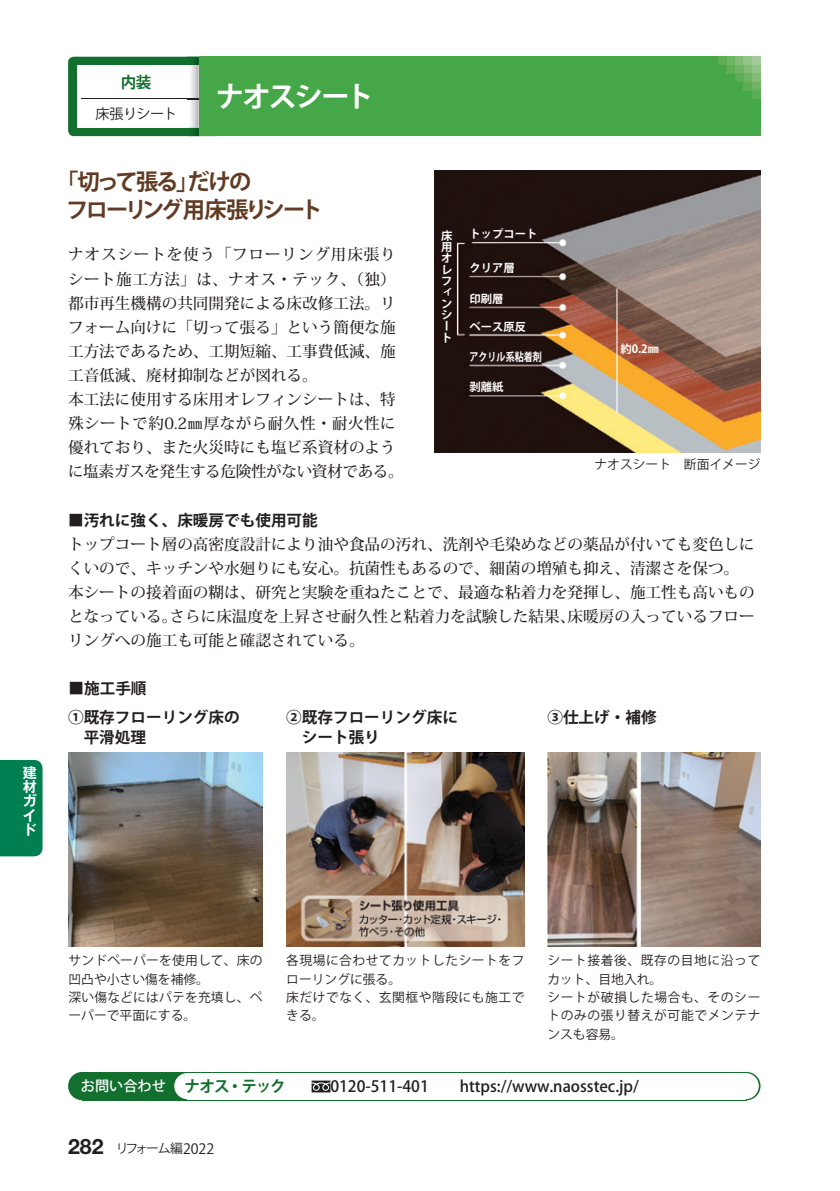
<style>
.page{position:relative;width:840px;height:1191px;background:#fff}
.page>*{position:absolute;margin:0;border:0;box-sizing:border-box;transform-origin:0 0}
.t1{font:700 28.4px "Koz Go Pr 6 N";letter-spacing:-.08em;color:#fff}
.t2{font:700 22.6px/28.4px "Koz Go Pro";letter-spacing:-.11em;color:#613b24}
.t3{font:500 15.6px/24px "Koz Min Pro";color:#231f20}
.t4{font:700 15.6px/29.2px "Koz Go Pro";color:#231f20}
.t5{font:500 15.6px "Koz Go Pro";color:#231f20}
.t6{font:700 15.6px "Koz Go Pro";letter-spacing:-.06em;color:#136f2e}
.t7{font:14.2px "Koz Go Pro";letter-spacing:-.05em;color:#231f20}
.t8{font:700 14.2px/14.2px "Gothic MB101 Pro De";color:#fff}
.t9{font:12.8px/18.4px "Koz Go Pro";letter-spacing:.025em;color:#231f20}
.t10{font:12.8px/18.4px "Koz Go Pro";letter-spacing:.045em;color:#231f20}
.t11{font:12.8px "Koz Go Pro";color:#231f20}
.t12{font:700 11.4px/11.4px "Koz Go Pro";color:#fff}
.t13{font:700 11.4px "Koz Go Pro";color:#fff;scale:.8 1}
.s1{font-weight:500;font-size:14.2px;color:#fff}
.s2{font-family:"Helvetica Neue LT Std";font-weight:700;font-size:21.2px}
.s3{font-size:14.2px}
</style>
<div class="page">
<div style="left:0;top:760px;width:43px;height:96px;background:#007f52"></div>
<div style="left:68px;top:57px;width:153px;height:79px;background:#136f2e;border-radius:6px"></div>
<div style="left:77px;top:65px;width:141px;height:63px;background:#fff"></div>
<hr style="left:81px;top:99px;width:128px;height:1px;background:#231f20">
<svg style="left:187px;top:57px;width:11px;height:79px"></svg>
<div style="left:198px;top:57px;width:562px;height:79px;background:#45a748"></div>
<div style="left:734px;top:57px;width:9px;height:8px;background:#81bb75"></div>
<div style="left:726px;top:57px;width:8px;height:8px;background:#6fb465"></div>
<div style="left:717px;top:57px;width:9px;height:8px;background:#5dad54"></div>
<div style="left:743px;top:57px;width:8px;height:8px;background:#93c487"></div>
<div style="left:743px;top:65px;width:8px;height:9px;background:#81bb75"></div>
<div style="left:734px;top:65px;width:9px;height:9px;background:#6fb465"></div>
<div style="left:726px;top:65px;width:8px;height:9px;background:#5dad54"></div>
<div style="left:751px;top:65px;width:9px;height:9px;background:#93c487"></div>
<div style="left:751px;top:74px;width:9px;height:8px;background:#81bb75"></div>
<div style="left:751px;top:82px;width:9px;height:9px;background:#6fb465"></div>
<div style="left:751px;top:91px;width:9px;height:8px;background:#5dad54"></div>
<div style="left:743px;top:82px;width:8px;height:9px;background:#5dad54"></div>
<div style="left:743px;top:74px;width:8px;height:8px;background:#6fb465"></div>
<div style="left:734px;top:74px;width:9px;height:8px;background:#5dad54"></div>
<div style="left:751px;top:57px;width:9px;height:8px;background:#a3ca98"></div>
<div style="left:82px;top:1071px;width:664px;height:29px;background:#136f2e"></div>
<svg style="left:731px;top:1071px;width:29px;height:29px"></svg>
<div style="left:68px;top:1071px;width:28px;height:29px;background:#136f2e;border-radius:50%"></div>
<div style="left:187px;top:1073px;width:558px;height:26px;background:#fff"></div>
<div style="left:174px;top:1073px;width:26px;height:26px;background:#fff;border-radius:50%"></div>
<div style="left:732px;top:1073px;width:26px;height:26px;background:#fff;border-radius:50%"></div>
<svg style="left:311px;top:1080px;width:19px;height:12px"></svg>
<img style="left:434px;top:170px;width:326px;height:282px">
<img style="left:68px;top:752px;width:194px;height:194px">
<img style="left:286px;top:752px;width:238px;height:194px">
<img style="left:547px;top:752px;width:213px;height:194px">
<p class="t8" style="left:23px;top:764px;width:16px">建材ガイド</p>
<p class="t6" style="left:121px;top:72px;width:32px">内装</p>
<p class="t7" style="left:95px;top:104px;width:83px">床張りシート</p>
<h1 class="t1" style="left:215px;top:81px;width:160px">ナオスシート</h1>
<h2 class="t2" style="left:66px;top:169px;width:258px;text-indent:-10px">「切って張る」だけの<br>フローリング用床張りシート</h2>
<p class="t3" style="left:68px;top:242px;width:337px">ナオスシートを使う「フローリング用床張りシート施工方法」は、ナオス・テック、（独）都市再生機構の共同開発による床改修工法。リフォーム向けに「切って張る」という簡便な施工方法であるため、工期短縮、工事費低減、施工音低減、廃材抑制などが図れる。<br>本工法に使用する床用オレフィンシートは、特殊シートで約0.2㎜厚ながら耐久性・耐火性に優れており、また火災時にも塩ビ系資材のように塩素ガスを発生する危険性がない資材である。</p>
<p class="t12" style="left:441px;top:230px;width:13px">床用オレフィンシート</p>
<p class="t12" style="left:469px;top:229px;width:70px">トップコート</p>
<p class="t12" style="left:469px;top:263px;width:47px">クリア層</p>
<p class="t12" style="left:469px;top:294px;width:36px">印刷層</p>
<p class="t12" style="left:469px;top:322px;width:58px">ベース原反</p>
<p class="t13" style="left:469px;top:349px;width:92px">アクリル系粘着剤</p>
<p class="t12" style="left:469px;top:381px;width:36px">剥離紙</p>
<p class="t12" style="left:620px;top:344px;width:40px">約0.2㎜</p>
<p class="t11" style="left:594px;top:456px;width:167px">ナオスシート　断面イメージ</p>
<p class="t4" style="left:68px;top:506px;width:251px">■汚れに強く、床暖房でも使用可能</p>
<p class="t3" style="left:68px;top:531px;width:687px">トップコート層の高密度設計により油や食品の汚れ、洗剤や毛染めなどの薬品が付いても変色しにくいので、キッチンや水廻りにも安心。抗菌性もあるので、細菌の増殖も抑え、清潔さを保つ。本シートの接着面の糊は、研究と実験を重ねたことで、最適な粘着力を発揮し、施工性も高いものとなっている。さらに床温度を上昇させ耐久性と粘着力を試験した結果、床暖房の入っているフローリングへの施工も可能と確認されている。</p>
<p class="t4" style="left:68px;top:675px;width:173px">■施工手順<br>①既存フローリング床の</p>
<p class="t4" style="left:68px;top:724px;width:79px">　平滑処理</p>
<p class="t4" style="left:286px;top:709px;width:173px;line-height:19.8px">②既存フローリング床に　シート張り</p>
<p class="t4" style="left:547px;top:704px;width:111px">③仕上げ・補修</p>
<p class="t9" style="left:68px;top:951px;width:195px">サンドペーパーを使用して、床の凹凸や小さい傷を補修。<br>深い傷などにはパテを充填し、ペーパーで平面にする。</p>
<p class="t9" style="left:286px;top:951px;width:240px">各現場に合わせてカットしたシートをフローリングに張る。<br>床だけでなく、玄関框や階段にも施工できる。</p>
<p class="t10" style="left:547px;top:951px;width:214px">シート接着後、既存の目地に沿ってカット、目地入れ。<br>シートが破損した場合も、そのシートのみの張り替えが可能でメンテナンスも容易。</p>
<p class="t6" style="left:81px;top:1076px;width:206px"><span class="s1">お問い合わせ</span> ナオス・テック</p>
<p class="t5" style="left:330px;top:1076px;width:100px">0120-511-401</p>
<p class="t5" style="left:459px;top:1076px;width:180px">https://www.naosstec.jp/</p>
<p class="t9" style="left:68px;top:1139px;width:148px"><span class="s2">282</span> リフォーム編<span class="s3">2022</span></p>
</div>
